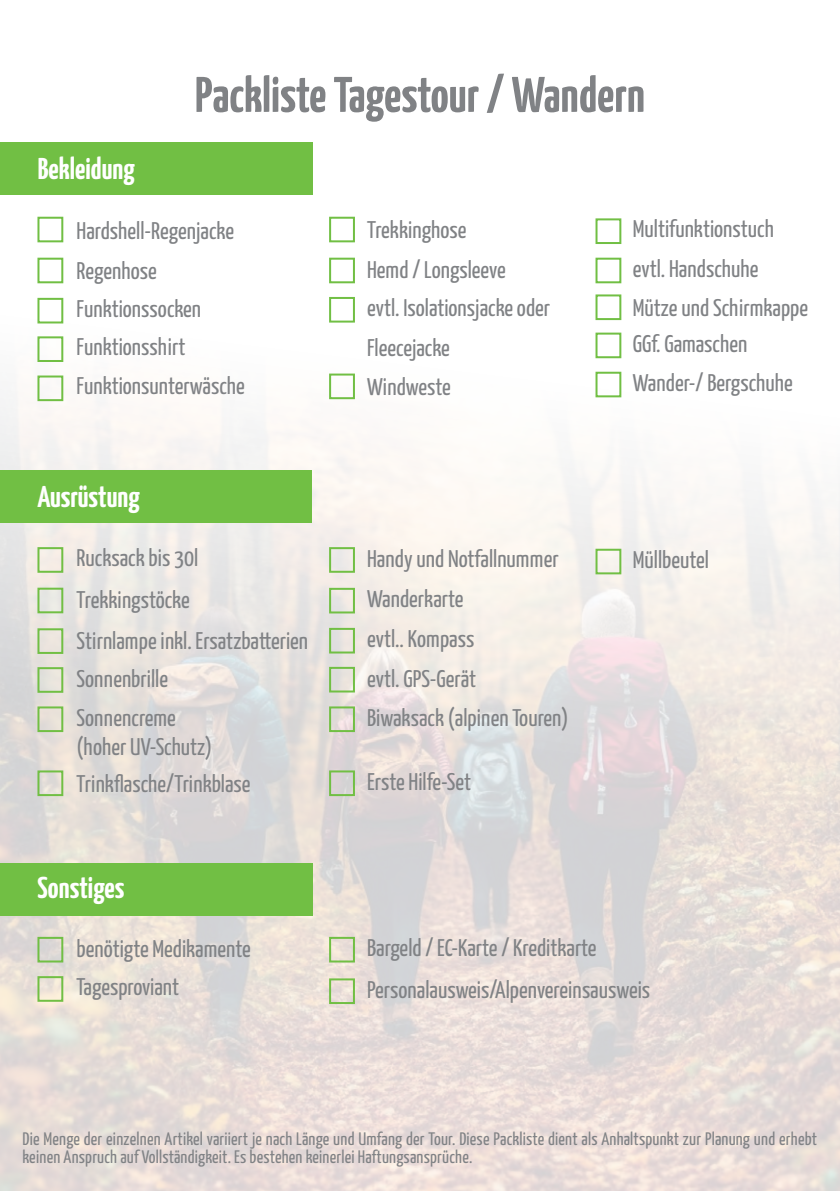
<style>
.page{position:relative;width:840px;height:1191px;background:#fff}
.page>*{position:absolute;margin:0;border:0;box-sizing:border-box;transform-origin:0 0}
.t1{font:700 50px "Yanone Kaffeesatz";color:#808285}
.t2{font:700 30px "Yanone Kaffeesatz";color:#fff}
.t3{font:24px/41.6px "Yanone Kaffeesatz";color:#808285}
.t4{font:18px/18px "Yanone Kaffeesatz";letter-spacing:.01em;color:#808285}
</style>
<div class="page">
<img style="left:0;top:282px;width:839px;height:909px">
<div style="left:0;top:142px;width:312px;height:53px;background:#71bf44"></div>
<div style="left:37px;top:375px;width:26px;height:26px;border:2px solid #71bf44"></div>
<div style="left:37px;top:298px;width:26px;height:25px;border:2px solid #71bf44"></div>
<div style="left:595px;top:218px;width:26px;height:26px;border:2px solid #71bf44"></div>
<div style="left:329px;top:217px;width:26px;height:25px;border:2px solid #71bf44"></div>
<div style="left:329px;top:297px;width:26px;height:25px;border:2px solid #71bf44"></div>
<div style="left:595px;top:372px;width:26px;height:25px;border:2px solid #71bf44"></div>
<div style="left:37px;top:336px;width:26px;height:26px;border:2px solid #71bf44"></div>
<div style="left:329px;top:258px;width:26px;height:25px;border:2px solid #71bf44"></div>
<div style="left:595px;top:258px;width:26px;height:25px;border:2px solid #71bf44"></div>
<div style="left:0;top:862px;width:312px;height:53px;background:#71bf44"></div>
<div style="left:37px;top:937px;width:26px;height:25px;border:2px solid #71bf44"></div>
<div style="left:329px;top:937px;width:26px;height:25px;border:2px solid #71bf44"></div>
<div style="left:329px;top:978px;width:26px;height:26px;border:2px solid #71bf44"></div>
<div style="left:329px;top:373px;width:26px;height:26px;border:2px solid #71bf44"></div>
<div style="left:37px;top:258px;width:26px;height:25px;border:2px solid #71bf44"></div>
<div style="left:595px;top:332px;width:26px;height:26px;border:2px solid #71bf44"></div>
<div style="left:37px;top:217px;width:26px;height:25px;border:2px solid #71bf44"></div>
<div style="left:595px;top:294px;width:26px;height:26px;border:2px solid #71bf44"></div>
<div style="left:0;top:470px;width:311px;height:52px;background:#71bf44"></div>
<div style="left:37px;top:547px;width:26px;height:26px;border:2px solid #71bf44"></div>
<div style="left:37px;top:628px;width:26px;height:26px;border:2px solid #71bf44"></div>
<div style="left:37px;top:587px;width:26px;height:26px;border:2px solid #71bf44"></div>
<div style="left:37px;top:667px;width:26px;height:26px;border:2px solid #71bf44"></div>
<div style="left:329px;top:770px;width:26px;height:26px;border:2px solid #71bf44"></div>
<div style="left:595px;top:549px;width:26px;height:25px;border:2px solid #71bf44"></div>
<div style="left:329px;top:588px;width:26px;height:25px;border:2px solid #71bf44"></div>
<div style="left:329px;top:667px;width:26px;height:25px;border:2px solid #71bf44"></div>
<div style="left:329px;top:628px;width:26px;height:25px;border:2px solid #71bf44"></div>
<div style="left:37px;top:706px;width:26px;height:26px;border:2px solid #71bf44"></div>
<div style="left:329px;top:706px;width:26px;height:26px;border:2px solid #71bf44"></div>
<div style="left:329px;top:547px;width:26px;height:26px;border:2px solid #71bf44"></div>
<div style="left:37px;top:770px;width:26px;height:26px;border:2px solid #71bf44"></div>
<div style="left:37px;top:976px;width:26px;height:25px;border:2px solid #71bf44"></div>
<p class="t2" style="left:38px;top:147px;width:98px">Bekleidung</p>
<h1 class="t1" style="left:195px;top:59px;width:451px">Packliste Tagestour / Wandern</h1>
<p class="t3" style="left:77px;top:208px;width:159px">Hardshell-Regenjacke</p>
<p class="t3" style="left:367px;top:207px;width:101px">Trekkinghose</p>
<p class="t3" style="left:632px;top:207px;width:142px">Multifunktionstuch</p>
<p class="t3" style="left:77px;top:249px;width:82px">Regenhose</p>
<p class="t3" style="left:367px;top:248px;width:140px">Hemd / Longsleeve</p>
<p class="t3" style="left:632px;top:246px;width:127px">evtl. Handschuhe</p>
<p class="t3" style="left:77px;top:286px;width:126px">Funktionssocken</p>
<p class="t3" style="left:367px;top:286px;width:184px">evtl. Isolationsjacke oder</p>
<p class="t3" style="left:632px;top:286px;width:177px">Mütze und Schirmkappe</p>
<p class="t3" style="left:77px;top:325px;width:110px">Funktionsshirt</p>
<p class="t3" style="left:367px;top:326px;width:84px">Fleecejacke</p>
<p class="t3" style="left:632px;top:322px;width:116px">GGf. Gamaschen</p>
<p class="t3" style="left:77px;top:364px;width:170px">Funktionsunterwäsche</p>
<p class="t3" style="left:367px;top:365px;width:85px">Windweste</p>
<p class="t3" style="left:632px;top:361px;width:161px">Wander-/ Bergschuhe</p>
<p class="t2" style="left:37px;top:475px;width:104px">Ausrüstung</p>
<p class="t3" style="left:77px;top:535px;width:123px">Rucksack bis 30l</p>
<p class="t3" style="left:367px;top:537px;width:193px">Handy und Notfallnummer</p>
<p class="t3" style="left:632px;top:538px;width:78px">Müllbeutel</p>
<p class="t3" style="left:77px;top:577px;width:114px">Trekkingstöcke</p>
<p class="t3" style="left:367px;top:577px;width:98px">Wanderkarte</p>
<p class="t3" style="left:77px;top:618px;width:233px">Stirnlampe inkl. Ersatzbatterien</p>
<p class="t3" style="left:367px;top:616px;width:109px">evtl.. Kompass</p>
<p class="t3" style="left:77px;top:656px;width:93px">Sonnenbrille</p>
<p class="t3" style="left:367px;top:657px;width:111px">evtl. GPS-Gerät</p>
<p class="t3" style="left:77px;top:702px;width:137px;line-height:28.8px">Sonnencreme (hoher UV-Schutz)</p>
<p class="t3" style="left:367px;top:696px;width:203px">Biwaksack (alpinen Touren)</p>
<p class="t3" style="left:77px;top:762px;width:175px">Trinkflasche/Trinkblase</p>
<p class="t3" style="left:367px;top:759px;width:105px">Erste Hilfe-Set</p>
<p class="t2" style="left:37px;top:866px;width:88px">Sonstiges</p>
<p class="t3" style="left:77px;top:926px;width:175px">benötigte Medikamente</p>
<p class="t3" style="left:367px;top:926px;width:284px">Bargeld / EC-Karte / Kreditkarte<br>Personalausweis/Alpenvereinsausweis</p>
<p class="t3" style="left:77px;top:964px;width:104px">Tagesproviant</p>
<p class="t4" style="left:23px;top:1128px;width:795px">Die Menge der einzelnen Artikel variiert je nach Länge und Umfang der Tour. Diese Packliste dient als Anhaltspunkt zur Planung und erhebt keinen Anspruch auf Vollständigkeit. Es bestehen keinerlei Haftungsansprüche.</p>
</div>
